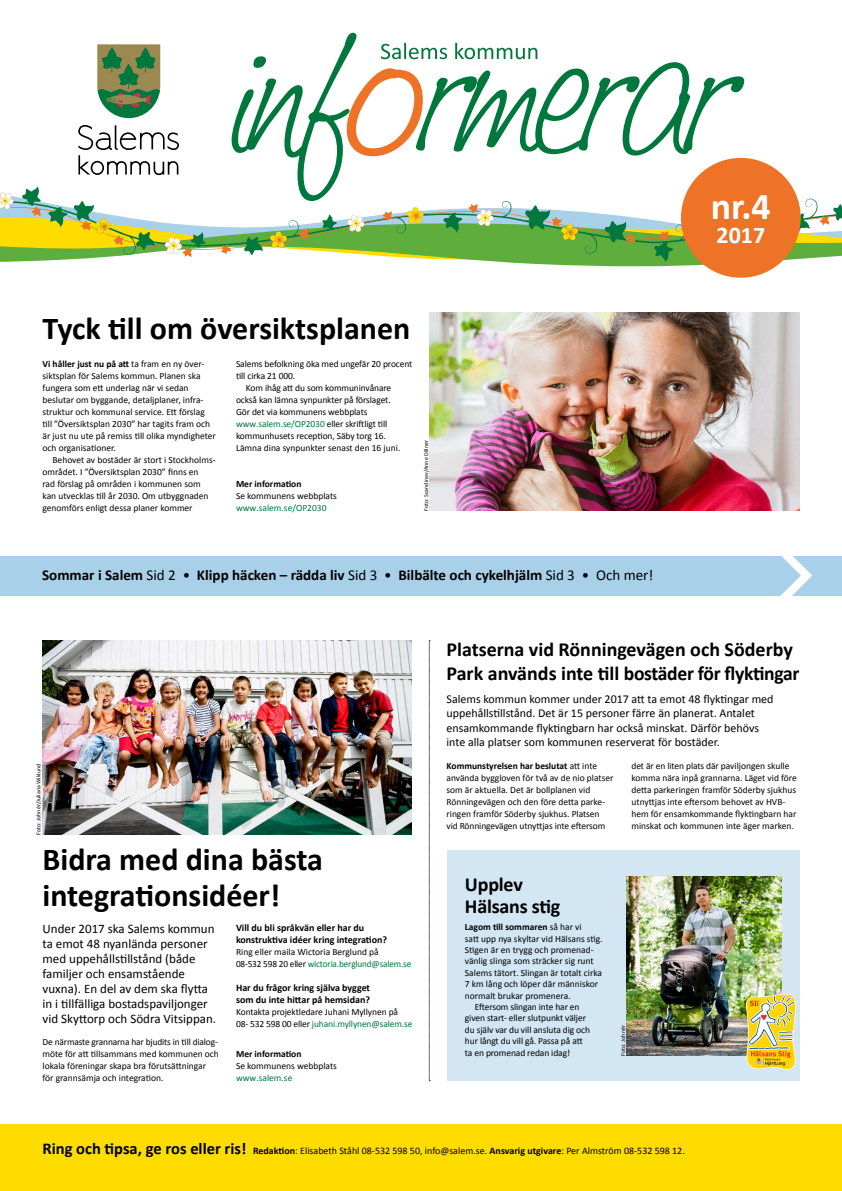
<style>
.page{position:relative;width:842px;height:1191px;background:#fff}
.page>*{position:absolute;margin:0;border:0;box-sizing:border-box;transform-origin:0 0}
.t1{font:700 38px "Calibri";color:#fff}
.t2{font:700 32px/36px "Calibri";color:#000}
.t3{font:700 24px "Calibri";color:#fff}
.t4{font:700 20px/24px "Calibri";letter-spacing:-.01em;color:#000}
.t5{font:700 15px "Calibri";color:#000}
.t6{font:13px/15px "Calibri";color:#000}
.t7{font:12px/14.4px "Calibri";color:#000}
.t8{font:10px "Calibri";color:#000}
.t9{font:700 10px/12px "Calibri";color:#000}
.t10{font:9.5px/12px "Calibri";color:#000}
.t11{font:9.5px "Calibri";letter-spacing:-.01em;color:#00773d}
.t12{font:700 9.5px "Calibri";color:#000}
.t13{font:6px "Calibri";color:#000}
.s1{font-weight:700}
.s2{color:#000}
.s3{font-weight:400}
.s4{color:#00773d}
.s5{font-weight:700;font-size:16.5px}
</style>
<div class="page">
<svg style="left:503px;top:262px;width:279px;height:9px"></svg>
<svg style="left:0;top:32px;width:842px;height:230px"></svg>
<div style="left:0;top:555px;width:842px;height:40px;background:#a9d0e9"></div>
<div style="left:0;top:1124px;width:842px;height:67px;background:#ffdc00"></div>
<svg style="left:765px;top:555px;width:53px;height:41px"></svg>
<div style="left:447px;top:850px;width:353px;height:231px;background:#d2e6f4"></div>
<div style="left:681px;top:158px;width:120px;height:120px;background:#ee7326;border-radius:50%"></div>
<svg style="left:429px;top:640px;width:1px;height:441px"></svg>
<img style="left:429px;top:312px;width:370px;height:199px">
<img style="left:627px;top:876px;width:155px;height:179px">
<svg style="left:746px;top:993px;width:50px;height:76px;background:#e2cb5f"></svg>
<img style="left:43px;top:640px;width:369px;height:195px">
<h2 class="t2" style="left:43px;top:309px;width:369px">Tyck till om översiktsplanen</h2>
<p class="t10" style="left:43px;top:357px;width:175px"><span class="s1">Vi håller just nu på att</span> ta fram en ny över&shy;siktsplan för Salems kommun. Planen ska fungera som ett underlag när vi sedan beslutar om byggande, detaljplaner, infra&shy;struktur och kommunal service. Ett förslag till ”Översiktsplan 2030” har tagits fram och är just nu ute på remiss till olika myndigheter och organisationer.</p>
<p class="t10" style="left:43px;top:453px;width:175px;text-indent:10px">Behovet av bostäder är stort i Stockholms&shy;området. I ”Översiktsplan 2030” finns en<br>rad förslag på områden i kommunen som kan utvecklas till år 2030. Om utbyggnaden genomförs enligt dessa planer kommer</p>
<p class="t10" style="left:236px;top:357px;width:178px">Salems befolkning öka med ungefär 20 procent</p>
<p class="t10" style="left:236px;top:369px;width:61px">till cirka 21 000.</p>
<p class="t10" style="left:246px;top:381px;width:147px">Kom ihåg att du som kommuninvånare</p>
<p class="t10" style="left:236px;top:393px;width:156px">också kan lämna synpunkter på förslaget.</p>
<p class="t10" style="left:236px;top:405px;width:133px">Gör det via kommunens webbplats</p>
<p class="t11" style="left:236px;top:417px;width:153px">www.salem.se/OP2030 <span class="s2">eller skriftligt till</span></p>
<p class="t10" style="left:236px;top:429px;width:151px">kommunhusets reception, Säby torg 16.</p>
<p class="t10" style="left:236px;top:441px;width:166px">Lämna dina synpunkter senast den 16 juni.</p>
<p class="t12" style="left:236px;top:477px;width:67px">Mer information</p>
<p class="t10" style="left:236px;top:489px;width:102px">Se kommunens webbplats</p>
<p class="t11" style="left:236px;top:501px;width:92px">www.salem.se/OP2030</p>
<p class="t13" style="left:422px;top:511px;width:72px;rotate:-90deg">Foto: Scandinav/Anne Dillner</p>
<h3 class="t5" style="left:42px;top:565px;width:613px">Sommar i Salem <span class="s3">Sid 2 •</span> Klipp häcken – rädda liv <span class="s3">Sid 3 •</span> Bilbälte och cykelhjälm <span class="s3">Sid 3 • Och mer!</span></h3>
<h1 class="t1" style="left:711px;top:183px;width:61px">nr.4</h1>
<h3 class="t3" style="left:716px;top:220px;width:50px">2017</h3>
<p class="t13" style="left:35px;top:834px;width:72px;rotate:-90deg">Foto: Johnér/Juliana Wiklund</p>
<h2 class="t2" style="left:43px;top:839px;width:282px">Bidra med dina bästa integrationsidéer!</h2>
<h3 class="t6" style="left:43px;top:921px;width:175px">Under 2017 ska Salems kommun ta emot 48 nyanlända personer med uppehållstillstånd (både familjer och ensamstående vuxna). En del av dem ska flytta in i tillfälliga bostadspaviljonger vid Skyttorp och Södra Vitsippan.</h3>
<p class="t10" style="left:43px;top:1035px;width:178px">De närmaste grannarna har bjudits in till dialog&shy;möte för att tillsammans med kommunen och lokala föreningar skapa bra förutsättningar för grannsämja och integration.</p>
<p class="t9" style="left:236px;top:921px;width:153px">Vill du bli språkvän eller har du konstruktiva idéer kring integration?</p>
<p class="t10" style="left:236px;top:945px;width:177px">Ring eller maila Wictoria Berglund på<br>08-532 598 20 eller <span class="s4">wictoria.berglund@salem.se</span></p>
<p class="t9" style="left:236px;top:981px;width:136px">Har du frågor kring själva bygget som du inte hittar på hemsidan?</p>
<p class="t10" style="left:236px;top:1005px;width:178px">Kontakta projektledare Juhani Myllynen på<br>08- 532 598 00 eller <span class="s4">juhani.myllynen@salem.se</span></p>
<p class="t12" style="left:236px;top:1047px;width:67px">Mer information</p>
<p class="t10" style="left:236px;top:1059px;width:102px">Se kommunens webbplats</p>
<p class="t11" style="left:236px;top:1071px;width:58px">www.salem.se</p>
<h3 class="t4" style="left:446px;top:636px;width:354px">Platserna vid Rönningevägen och Söderby<br>Park används inte till bostäder för flyktingar</h3>
<p class="t7" style="left:446px;top:691px;width:328px">Salems kommun kommer under 2017 att ta emot 48 flyktingar med uppehållstillstånd. Det är 15 personer färre än planerat. Antalet ensamkommande flyktingbarn har också minskat. Därför behövs inte alla platser som kommunen reserverat för bostäder.</p>
<p class="t10" style="left:446px;top:759px;width:168px"><span class="s1">Kommunstyrelsen har beslutat</span> att inte använda byggloven för två av de nio platser som är aktuella. Det är bollplanen vid Rönningevägen och den före detta parke&shy;ringen framför Söderby sjukhus. Platsen<br>vid Rönningevägen utnyttjas inte eftersom</p>
<p class="t10" style="left:631px;top:759px;width:167px">det är en liten plats där paviljongen skulle komma nära inpå grannarna. Läget vid före detta parkeringen framför Söderby sjukhus utnyttjas inte eftersom behovet av HVB&shy;hem för ensamkommande flyktingbarn har minskat och kommunen inte äger marken.</p>
<h3 class="t4" style="left:465px;top:872px;width:97px;line-height:22px">Upplev<br>Hälsans stig</h3>
<p class="t12" style="left:465px;top:921px;width:118px">Lagom till sommaren <span class="s3">så har vi</span></p>
<p class="t10" style="left:465px;top:932px;width:139px">satt upp nya skyltar vid Hälsans stig.</p>
<p class="t10" style="left:465px;top:943px;width:130px">Stigen är en trygg och promenad-</p>
<p class="t10" style="left:465px;top:954px;width:130px">vänlig slinga som sträcker sig runt</p>
<p class="t10" style="left:465px;top:966px;width:139px">Salems tätort. Slingan är totalt cirka</p>
<p class="t10" style="left:465px;top:977px;width:135px">7 km lång och löper där människor</p>
<p class="t10" style="left:465px;top:989px;width:107px">normalt brukar promenera.</p>
<p class="t10" style="left:475px;top:1000px;width:106px">Eftersom slingan inte har en</p>
<p class="t10" style="left:465px;top:1011px;width:123px">given start- eller slutpunkt väljer</p>
<p class="t10" style="left:465px;top:1023px;width:127px">du själv var du vill ansluta dig och</p>
<p class="t10" style="left:465px;top:1034px;width:119px">hur långt du vill gå. Passa på att</p>
<p class="t10" style="left:465px;top:1046px;width:107px">ta en promenad redan idag!</p>
<p class="t13" style="left:619px;top:1055px;width:32px;rotate:-90deg">Foto: Johnér</p>
<p class="t8" style="left:43px;top:1144px;width:644px"><span class="s5">Ring och tipsa, ge ros eller ris!</span> <span class="s1">Redaktion</span>: Elisabeth Ståhl 08-532 598 50, info@salem.se. <span class="s1">Ansvarig utgivare</span>: Per Almström 08-532 598 12.</p>
</div>
